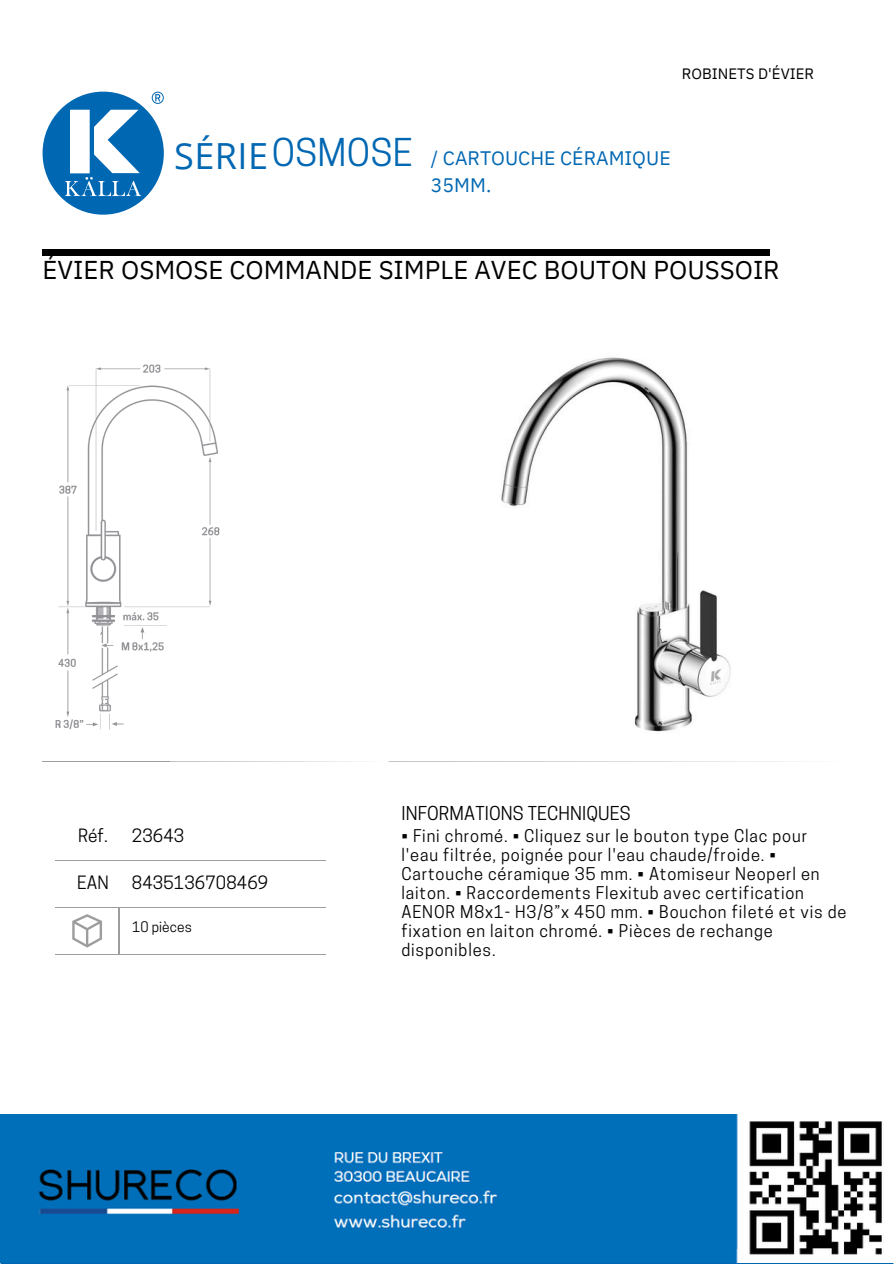
<style>
.page{position:relative;width:894px;height:1264px;background:#fff}
.page>*{position:absolute;margin:0;border:0;box-sizing:border-box;transform-origin:0 0}
.t1{font:36px "Cooper Hewitt";letter-spacing:.01em;color:#0067b2}
.t2{font:36px "Open Sans";letter-spacing:.01em;color:#0067b2}
.t3{font:25.8px "IBM Plex Sans";color:#000}
.t4{font:19.5px/27px "IBM Plex Sans";color:#0067b2}
.t5{font:18px "Cooper Hewitt";letter-spacing:.01em;color:#020202}
.t6{font:17.25px "Cooper Hewitt";letter-spacing:.01em;color:#020202}
.t7{font:16.5px/19.2px "Cooper Hewitt";letter-spacing:.05em;color:#020202}
.t8{font:15px "IBM Plex Sans";color:#000}
.t9{font:13.65px "Cooper Hewitt";letter-spacing:.01em;color:#020202}
</style>
<div class="page">
<svg style="left:43px;top:92px;width:121px;height:123px"></svg>
<hr style="left:55px;top:860px;width:64px;height:1px;background:#9d9d9c">
<hr style="left:119px;top:860px;width:206px;height:1px;background:#9d9d9c">
<hr style="left:55px;top:907px;width:64px;height:1px;background:#9d9d9c">
<hr style="left:119px;top:907px;width:206px;height:1px;background:#9d9d9c">
<hr style="left:119px;top:907px;width:1px;height:47px;background:#9d9d9c">
<hr style="left:55px;top:954px;width:64px;height:1px;background:#9d9d9c">
<hr style="left:119px;top:954px;width:206px;height:1px;background:#9d9d9c">
<svg style="left:72px;top:914px;width:30px;height:33px"></svg>
<div style="left:43px;top:250px;width:727px;height:6px;background:#000"></div>
<img style="left:0;top:1262px;width:738px;height:1px">
<hr style="left:43px;top:761px;width:127px;height:1px;background:#9d9d9c">
<hr style="left:170px;top:761px;width:218px;height:1px;background:#9d9d9c">
<hr style="left:388px;top:761px;width:462px;height:1px;background:#9d9d9c">
<img style="left:501px;top:357px;width:230px;height:375px">
<img style="left:55px;top:364px;width:165px;height:366px">
<img style="left:0;top:1114px;width:882px;height:148px">
<h4 class="t8" style="left:681px;top:64px;width:134px">ROBINETS D'ÉVIER</h4>
<h3 class="t2" style="left:174px;top:131px;width:95px">SÉRIE</h3>
<p class="t1" style="left:272px;top:139px;width:142px">OSMOSE</p>
<p class="t4" style="left:431px;top:144px;width:241px">/ CARTOUCHE CÉRAMIQUE<br>35MM.</p>
<h6 class="t3" style="left:43px;top:252px;width:738px">ÉVIER OSMOSE COMMANDE SIMPLE AVEC BOUTON POUSSOIR</h6>
<h6 class="t6" style="left:78px;top:829px;width:31px">Réf.</h6>
<h5 class="t6" style="left:77px;top:876px;width:33px">EAN</h5>
<h6 class="t6" style="left:132px;top:829px;width:54px">23643</h6>
<p class="t6" style="left:132px;top:876px;width:138px">8435136708469</p>
<h6 class="t9" style="left:132px;top:922px;width:61px">10 pièces</h6>
<p class="t5" style="left:401px;top:806px;width:231px">INFORMATIONS TECHNIQUES</p>
<p class="t7" style="left:401px;top:827px;width:446px">• Fini chromé. • Cliquez sur le bouton type Clac pour l'eau filtrée, poignée pour l'eau chaude/froide. • Cartouche céramique 35 mm. • Atomiseur Neoperl en laiton. • Raccordements Flexitub avec certification AENOR M8x1- H3/8”x 450 mm. • Bouchon fileté et vis de fixation en laiton chromé. • Pièces de rechange disponibles.</p>
</div>
